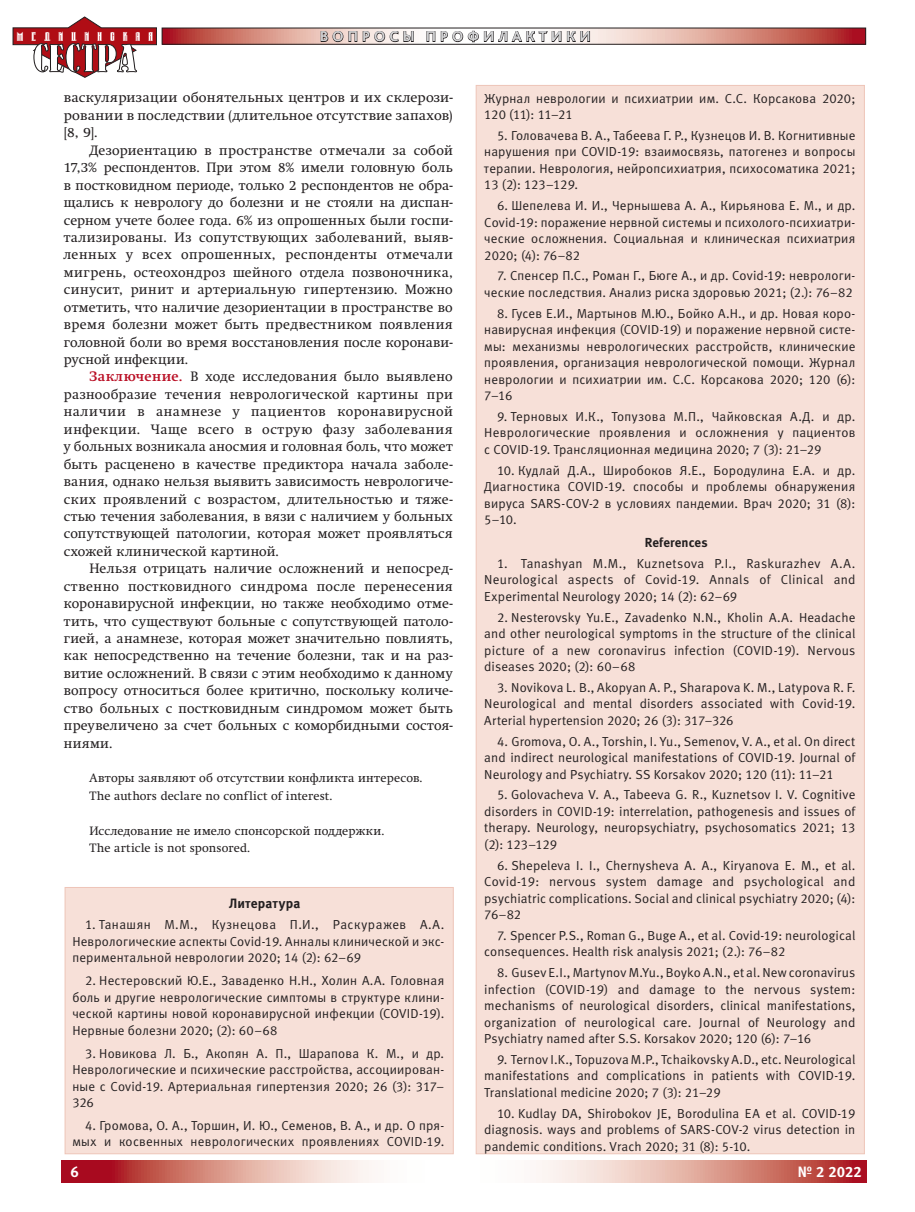
<style>
.page{position:relative;width:915px;height:1212px;background:#fff}
.page>*{position:absolute;margin:0;border:0;box-sizing:border-box;transform-origin:0 0}
.t1{font:700 15px "Bliss Pro";letter-spacing:.265em;color:#d1d2d4}
.t2{font:700 15px "Meta C";color:#fff}
.Текст_copy__копия__2{font:13.5px/17.4px "Swift C";letter-spacing:.015em;color:#231f20;text-align:justify}
.literatura{font:700 13.5px "Meta C";letter-spacing:.01em;color:#231f20}
.t3{font:13.05px/16.5px "Meta C";letter-spacing:.015em;color:#231f20;text-align:justify}
.literatura-2{font:700 13.05px "Meta C";letter-spacing:.01em;color:#231f20}
.Текст_copy{font:12px "Swift C";letter-spacing:.015em;color:#231f20}
.s1{font-weight:700;color:#ba0f25}
</style>
<div class="page">
<div style="left:65px;top:887px;width:388px;height:267px;background:#f7e0d8;border:1px solid #eec5b8"></div>
<div style="left:475px;top:85px;width:389px;height:1069px;background:#f7e0d8;border:1px solid #eec5b8"></div>
<svg style="left:164px;top:30px;width:699px;height:13px;background:#d79189"></svg>
<div style="left:162px;top:28px;width:703px;height:17px;border:1px solid #231f20"></div>
<svg style="left:13px;top:17px;width:144px;height:61px"></svg>
<svg style="left:62px;top:1161px;width:803px;height:21px"></svg>
<svg style="left:320px;top:31px;width:94px;height:11px"></svg>
<svg style="left:426px;top:28px;width:164px;height:14px"></svg>
<p class="t1" style="left:320px;top:27px;width:272px">ВОПРОСЫ ПРОФИЛАКТИКИ</p>
<p class="Текст_copy__копия__2" style="left:64px;top:89px;width:390px">васкуляризации обонятельных центров и их склерози&shy;ровании в последствии (длительное отсутствие запахов) [8, 9].</p>
<p class="Текст_copy__копия__2" style="left:64px;top:141px;width:390px;text-indent:26px">Дезориентацию в пространстве отмечали за собой 17,3% респондентов. При этом 8% имели головную боль в постковидном периоде, только 2 респондентов не обра&shy;щались к неврологу до болезни и не стояли на диспан&shy;серном учете более года. 6% из опрошенных были госпи&shy;тализированы. Из сопутствующих заболеваний, выяв&shy;ленных у всех опрошенных, респонденты отмечали мигрень, остеохондроз шейного отдела позвоночника, синусит, ринит и артериальную гипертензию. Можно отметить, что наличие дезориентации в пространстве во время болезни может быть предвестником появления головной боли во время восстановления после коронави&shy;русной инфекции.</p>
<p class="Текст_copy__копия__2" style="left:64px;top:368px;width:390px;text-indent:26px"><span class="s1">Заключение.</span> В ходе исследования было выявлено разнообразие течения неврологической картины при наличии в анамнезе у пациентов коронавирусной инфекции. Чаще всего в острую фазу заболевания у больных возникала аносмия и головная боль, что может быть расценено в качестве предиктора начала заболе&shy;вания, однако нельзя выявить зависимость неврологиче&shy;ских проявлений с возрастом, длительностью и тяже&shy;стью течения заболевания, в вязи с наличием у больных сопутствующей патологии, которая может проявляться схожей клинической картиной.</p>
<p class="Текст_copy__копия__2" style="left:64px;top:560px;width:390px;text-indent:26px">Нельзя отрицать наличие осложнений и непосред&shy;ственно постковидного синдрома после перенесения коронавирусной инфекции, но также необходимо отме&shy;тить, что существуют больные с сопутствующей патоло&shy;гией, а анамнезе, которая может значительно повлиять, как непосредственно на течение болезни, так и на раз&shy;витие осложнений. В связи с этим необходимо к данному вопросу относиться более критично, поскольку количе&shy;ство больных с постковидным синдромом может быть преувеличено за счет больных с коморбидными состоя&shy;ниями.</p>
<p class="Текст_copy" style="left:89px;top:771px;width:334px">Авторы заявляют об отсутствии конфликта интересов.</p>
<p class="Текст_copy" style="left:89px;top:789px;width:244px">The authors declare no conflict of interest.</p>
<p class="Текст_copy" style="left:89px;top:823px;width:296px">Исследование не имело спонсорской поддержки.</p>
<p class="Текст_copy" style="left:89px;top:841px;width:162px">The article is not sponsored.</p>
<p class="literatura" style="left:229px;top:896px;width:73px">Литература</p>
<p class="t3" style="left:72px;top:916px;width:373px;text-indent:13px">1. Танашян М.М., Кузнецова П.И., Раскуражев А.А.<br>Неврологические аспекты Covid-19. Анналы клинической и экс&shy;периментальной неврологии 2020; 14 (2): 62–69</p>
<p class="t3" style="left:72px;top:972px;width:373px;text-indent:13px">2. Нестеровский Ю.Е., Заваденко Н.Н., Холин А.А. Головная боль и другие неврологические симптомы в структуре клини&shy;ческой картины новой коронавирусной инфекции (COVID-19).<br>Нервные болезни 2020; (2): 60–68</p>
<p class="t3" style="left:72px;top:1045px;width:373px;text-indent:13px">3. Новикова Л. Б., Акопян А. П., Шарапова К. М., и др.<br>Неврологические и психические расстройства, ассоциирован&shy;ные с Сovid-19. Артериальная гипертензия 2020; 26 (3): 317– 326</p>
<p class="t3" style="left:72px;top:1117px;width:373px;text-align:right">4. Громова, О. А., Торшин, И. Ю., Семенов, В. А., и др. О пря&shy;мых и косвенных неврологических проявлениях COVID-19.</p>
<p class="t3" style="left:484px;top:90px;width:372px">Журнал неврологии и психиатрии им. С.С. Корсакова 2020;<br>120 (11): 11–21</p>
<p class="t3" style="left:484px;top:127px;width:372px;text-indent:13px">5. Головачева В. А., Табеева Г. Р., Кузнецов И. В. Когнитивные нарушения при COVID-19: взаимосвязь, патогенез и вопросы терапии. Неврология, нейропсихиатрия, психосоматика 2021; 13 (2): 123–129.</p>
<p class="t3" style="left:484px;top:197px;width:372px;text-indent:13px">6. Шепелева И. И., Чернышева А. А., Кирьянова Е. М., и др.<br>Covid-19: поражение нервной системы и психолого-психиатри&shy;ческие осложнения. Социальная и клиническая психиатрия 2020; (4): 76–82</p>
<p class="t3" style="left:484px;top:268px;width:372px;text-align:right">7. Спенсер П.С., Роман Г., Бюге А., и др. Covid-19: неврологи&shy;ческие последствия. Анализ риска здоровью 2021; (2.): 76–82</p>
<p class="t3" style="left:484px;top:305px;width:372px;text-indent:13px">8. Гусев Е.И., Мартынов М.Ю., Бойко А.Н., и др. Новая коро&shy;навирусная инфекция (COVID-19) и поражение нервной систе&shy;мы: механизмы неврологических расстройств, клинические проявления, организация неврологической помощи. Журнал неврологии и психиатрии им. С.С. Корсакова 2020; 120 (6):<br>7–16</p>
<p class="t3" style="left:484px;top:408px;width:372px;text-indent:13px">9. Терновых И.К., Топузова М.П., Чайковская А.Д. и др.<br>Неврологические проявления и осложнения у пациентов с COVID-19. Трансляционная медицина 2020; 7 (3): 21–29</p>
<p class="t3" style="left:484px;top:462px;width:372px;text-indent:13px">10. Кудлай Д.А., Широбоков Я.Е., Бородулина Е.А. и др.<br>Диагностика COVID-19. способы и проблемы обнаружения вируса SARS-COV-2 в условиях пандемии. Врач 2020; 31 (8):<br>5–10.</p>
<p class="literatura-2" style="left:644px;top:535px;width:64px">References</p>
<p class="t3" style="left:484px;top:555px;width:372px;text-indent:13px">1. Тanashyan M.M., Kuznetsova P.I., Raskurazhev A.A.<br>Neurological aspects of Covid-19. Annals of Clinical and Experimental Neurology 2020; 14 (2): 62–69</p>
<p class="t3" style="left:484px;top:609px;width:372px;text-indent:13px">2. Nesterovsky Yu.E., Zavadenko N.N., Kholin A.A. Headache and other neurological symptoms in the structure of the clinical picture of a new coronavirus infection (COVID-19). Nervous diseases 2020; (2): 60–68</p>
<p class="t3" style="left:484px;top:679px;width:372px;text-indent:13px">3. Novikova L. B., Akopyan A. P., Sharapova K. M., Latypova R. F.<br>Neurological and mental disorders associated with Covid-19.<br>Arterial hypertension 2020; 26 (3): 317–326</p>
<p class="t3" style="left:484px;top:733px;width:372px;text-indent:13px">4. Gromova, O. A., Torshin, I. Yu., Semenov, V. A., et al. On direct and indirect neurological manifestations of COVID-19. Journal of Neurology and Psychiatry. SS Korsakov 2020; 120 (11): 11–21</p>
<p class="t3" style="left:484px;top:786px;width:372px;text-indent:13px">5. Golovacheva V. A., Tabeeva G. R., Kuznetsov I. V. Cognitive disorders in COVID-19: interrelation, pathogenesis and issues of therapy. Neurology, neuropsychiatry, psychosomatics 2021; 13 (2): 123–129</p>
<p class="t3" style="left:484px;top:857px;width:372px;text-indent:13px">6. Shepeleva I. I., Chernysheva A. A., Kiryanova E. M., et al.<br>Covid-19: nervous system damage and psychological and psychiatric complications. Social and clinical psychiatry 2020; (4):<br>76–82</p>
<p class="t3" style="left:484px;top:927px;width:372px;text-indent:13px">7. Spencer P.S., Roman G., Buge A., et al. Covid-19: neurological consequences. Health risk analysis 2021; (2.): 76–82</p>
<p class="t3" style="left:484px;top:964px;width:372px;text-indent:13px">8. Gusev E.I., Martynov M.Yu., Boyko A.N., et al. New coronavirus infection (COVID-19) and damage to the nervous system: mechanisms of neurological disorders, clinical manifestations, organization of neurological care. Journal of Neurology and Psychiatry named after S.S. Korsakov 2020; 120 (6): 7–16</p>
<p class="t3" style="left:484px;top:1051px;width:372px;text-indent:13px">9. Ternov I.K., Topuzova M.P., Tchaikovsky A.D., etc. Neurological manifestations and complications in patients with COVID-19.<br>Translational medicine 2020; 7 (3): 21–29</p>
<p class="t3" style="left:484px;top:1105px;width:372px;text-indent:13px">10. Kudlay DA, Shirobokov JE, Borodulina EA et al. COVID-19 diagnosis. ways and problems of SARS-COV-2 virus detection in pandemic conditions. Vrach 2020; 31 (8): 5-10.</p>
<p class="t2" style="left:70px;top:1163px;width:10px">6</p>
<p class="t2" style="left:797px;top:1163px;width:66px">№ 2 2022</p>
</div>
